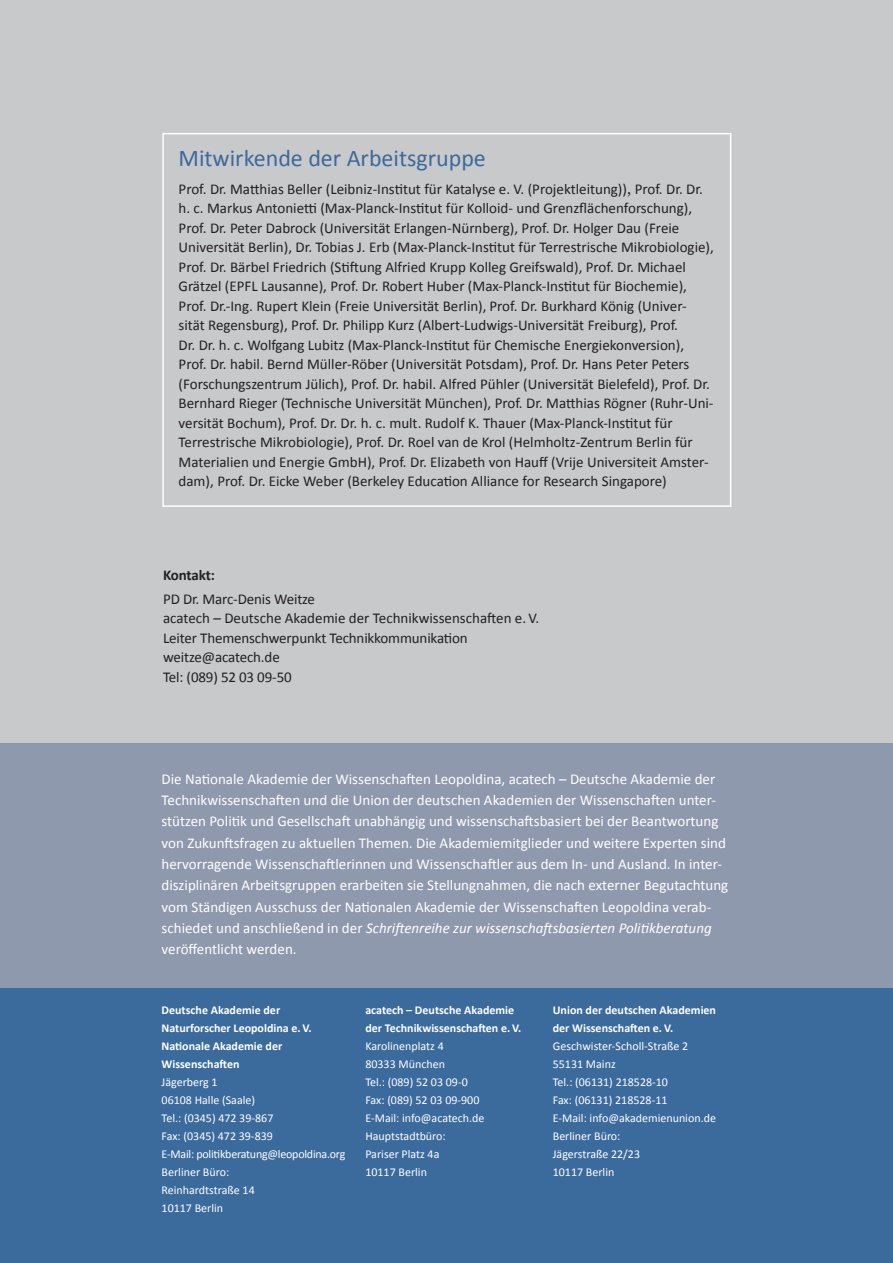
<style>
.page{position:relative;width:893px;height:1263px;background:#fff}
.page>*{position:absolute;margin:0;border:0;box-sizing:border-box;transform-origin:0 0}
.t1{font:24px "Calibri";color:#3b6a9c}
.t2{font:15px/19.5px "Calibri";color:#231f20}
.t3{font:15px/21.3px "Calibri";color:#fff}
.t4{font:700 15px "Calibri";letter-spacing:-.015em;color:#231f20}
.t5{font:12px/18px "Calibri";color:#fff}
.t6{font:700 12px/18px "Calibri";color:#fff}
.s1{font-family:"Georgia"}
.s2{font-style:italic}
</style>
<div class="page">
<div style="left:0;top:744px;width:893px;height:519px;background:#3b6a9c"></div>
<div style="left:0;top:0;width:893px;height:744px;background:#c8c9cb"></div>
<div style="left:0;top:744px;width:893px;height:244px;background:#8f99ad"></div>
<div style="left:162px;top:133px;width:569px;height:374px;border:2px solid #fff"></div>
<h1 class="t1" style="left:179px;top:143px;width:309px">Mitwirkende der Arbeitsgruppe</h1>
<p class="t2" style="left:179px;top:179px;width:537px">Prof. Dr. Matthias Beller (Leibniz-Institut für Katalyse e. V. (Projektleitung))<span class="s1">,</span> Prof. Dr. Dr. h. c. Markus Antonietti (Max-Planck-Institut für Kolloid- und Grenzflächenforschung), Prof. Dr. Peter Dabrock (Universität Erlangen-Nürnberg), Prof. Dr. Holger Dau (Freie Universität Berlin), Dr. Tobias J. Erb (Max-Planck-Institut für Terrestrische Mikrobiologie), Prof. Dr. Bärbel Friedrich (Stiftung Alfried Krupp Kolleg Greifswald), Prof. Dr. Michael Grätzel (EPFL Lausanne), Prof. Dr. Robert Huber (Max-Planck-Institut für Biochemie), Prof. Dr.-Ing. Rupert Klein (Freie Universität Berlin), Prof. Dr. Burkhard König (Univer&shy;sität Regensburg), Prof. Dr. Philipp Kurz (Albert-Ludwigs-Universität Freiburg), Prof.<br>Dr. Dr. h. c. Wolfgang Lubitz (Max-Planck-Institut für Chemische Energiekonversion), Prof. Dr. habil. Bernd Müller-Röber (Universität Potsdam), Prof. Dr. Hans Peter Peters (Forschungszentrum Jülich), Prof. Dr. habil. Alfred Pühler (Universität Bielefeld), Prof. Dr.<br>Bernhard Rieger (Technische Universität München), Prof. Dr. Matthias Rögner (Ruhr-Uni&shy;versität Bochum), Prof. Dr. Dr. h. c. mult. Rudolf K. Thauer (Max-Planck-Institut für Terrestrische Mikrobiologie), Prof. Dr. Roel van de Krol (Helmholtz-Zentrum Berlin für Materialien und Energie GmbH), Prof. Dr. Elizabeth von Hauff (Vrije Universiteit Amster&shy;dam), Prof. Dr. Eicke Weber (Berkeley Education Alliance for Research Singapore)</p>
<p class="t4" style="left:163px;top:565px;width:53px">Kontakt:</p>
<p class="t2" style="left:163px;top:589px;width:378px">PD Dr. Marc-Denis Weitze<br>acatech – Deutsche Akademie der Technikwissenschaften e. V.<br>Leiter Themenschwerpunkt Technikkommunikation weitze@acatech.de<br>Tel: (089) 52 03 09-50</p>
<p class="t3" style="left:162px;top:768px;width:568px">Die Nationale Akademie der Wissenschaften Leopoldina, acatech – Deutsche Akademie der Technikwissenschaften und die Union der deutschen Akademien der Wissenschaften unter&shy;stützen Politik und Gesellschaft unabhängig und wissen schaftsbasiert bei der Beantwortung von Zukunftsfragen zu aktuellen Themen. Die Akademiemitglieder und weitere Experten sind hervorragende Wissenschaftlerinnen und Wissenschaftler aus dem In- und Ausland. In inter&shy;disziplinären Arbeits gruppen erarbeiten sie Stellungnahmen, die nach externer Begutachtung vom Ständigen Ausschuss der Nationalen Akademie der Wissenschaften Leopoldina verab&shy;schiedet und anschließend in der <span class="s2">Schriftenreihe zur wissenschaftsbasierten Politikberatung </span>veröffentlicht werden.</p>
<p class="t6" style="left:162px;top:1000px;width:152px">Deutsche Akademie der<br>Naturforscher Leopoldina e. V.<br>Nationale Akademie der<br>Wissenschaften</p>
<p class="t5" style="left:162px;top:1072px;width:185px">Jägerberg 1<br>06108 Halle (Saale)<br>Tel.: (0345) 472 39-867<br>Fax: (0345) 472 39-839<br>E-Mail: politikberatung@leopoldina.org<br>Berliner Büro:<br>Reinhardtstraße 14<br>10117 Berlin</p>
<p class="t6" style="left:365px;top:1000px;width:158px">acatech – Deutsche Akademie der Technikwissenschaften e. V.</p>
<p class="t5" style="left:365px;top:1036px;width:121px">Karolinenplatz 4<br>80333 München<br>Tel.: (089) 52 03 09-0<br>Fax: (089) 52 03 09-900<br>E-Mail: info@acatech.de<br>Hauptstadtbüro:<br>Pariser Platz 4a<br>10117 Berlin</p>
<p class="t6" style="left:553px;top:1000px;width:165px">Union der deutschen Akademien der Wissenschaften e. V.</p>
<p class="t5" style="left:553px;top:1036px;width:165px">Geschwister-Scholl-Straße 2<br>55131 Mainz<br>Tel.: (06131) 218528-10<br>Fax: (06131) 218528-11<br>E-Mail: info@akademienunion.de<br>Berliner Büro:<br>Jägerstraße 22/23<br>10117 Berlin</p>
</div>
